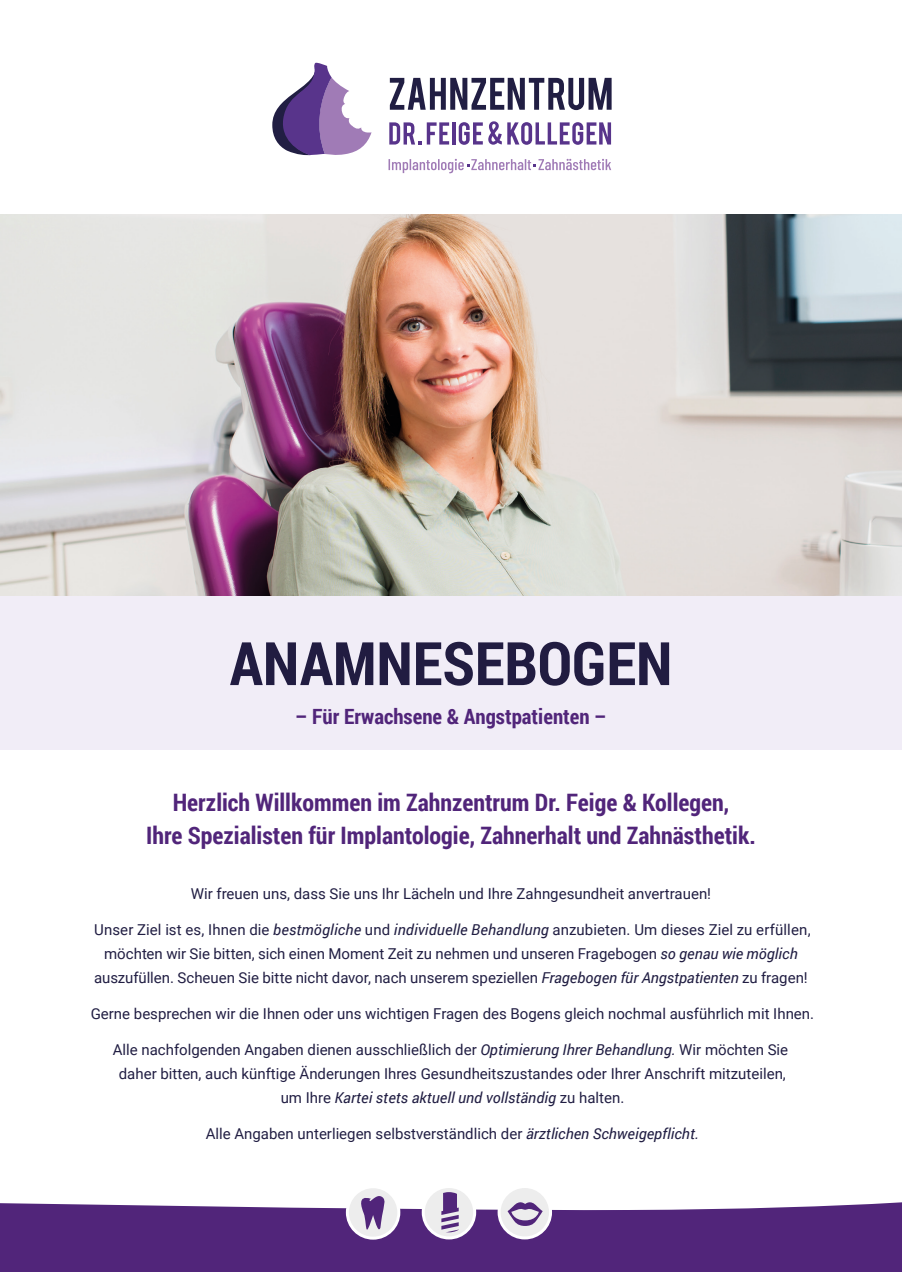
<style>
.page{position:relative;width:902px;height:1272px;background:#fff}
.page>*{position:absolute;margin:0;border:0;box-sizing:border-box;transform-origin:0 0}
.t1{font:700 60px "Roboto Condensed";color:#211c41}
.t2{font:700 24px "Roboto Condensed";color:#51257a}
.t3{font:700 21px "Roboto Condensed";color:#51257a}
.t4{font:15px/24px "Roboto";color:#211e43;text-align:center}
.t5{font:italic 15px "Roboto";color:#211e43}
.s1{font-style:italic}
.s2{font-style:normal}
</style>
<div class="page">
<div style="left:0;top:595px;width:901px;height:154px;background:#f1edf7"></div>
<svg style="left:390px;top:78px;width:221px;height:32px"></svg>
<svg style="left:389px;top:122px;width:60px;height:22px"></svg>
<hr style="left:452px;top:122px;width:3px;height:22px;background:#58348b">
<svg style="left:458px;top:121px;width:153px;height:24px"></svg>
<svg style="left:272px;top:62px;width:99px;height:94px"></svg>
<svg style="left:388px;top:159px;width:223px;height:14px"></svg>
<img style="left:0;top:215px;width:901px;height:380px">
<svg style="left:0;top:1202px;width:901px;height:69px;fill:#51257a"></svg>
<div style="left:499px;top:1186px;width:51px;height:51px;background:#ededed;border-radius:50%"></div>
<div style="left:497px;top:1184px;width:55px;height:55px;border:3px solid #fff;border-radius:50%"></div>
<svg style="left:507px;top:1202px;width:35px;height:23px"></svg>
<div style="left:347px;top:1186px;width:52px;height:52px;background:#ededed;border-radius:50%"></div>
<div style="left:346px;top:1185px;width:54px;height:54px;border:3px solid #fff;border-radius:50%"></div>
<svg style="left:361px;top:1196px;width:24px;height:33px"></svg>
<div style="left:423px;top:1186px;width:51px;height:51px;background:#ededed;border-radius:50%"></div>
<div style="left:421px;top:1184px;width:55px;height:55px;border:3px solid #fff;border-radius:50%"></div>
<svg style="left:441px;top:1192px;width:17px;height:40px"></svg>
<p class="t1" style="left:229px;top:621px;width:444px">ANAMNESEBOGEN</p>
<p class="t3" style="left:295px;top:701px;width:313px">– Für Erwachsene &amp; Angstpatienten –</p>
<p class="t2" style="left:173px;top:785px;width:558px">Herzlich Willkommen im Zahnzentrum Dr. Feige &amp; Kollegen,</p>
<p class="t2" style="left:146px;top:818px;width:611px">Ihre Spezialisten für Implantologie, Zahnerhalt und Zahnästhetik.</p>
<p class="t4" style="left:191px;top:881px;width:522px">Wir freuen uns, dass Sie uns Ihr Lächeln und Ihre Zahngesundheit anvertrauen!</p>
<p class="t4" style="left:94px;top:917px;width:718px">Unser Ziel ist es, Ihnen die <span class="s1">bestmögliche</span> und <span class="s1">individuelle Behandlung</span> anzubieten. Um dieses Ziel zu erfüllen, möchten wir Sie bitten, sich einen Moment Zeit zu nehmen und unseren Fragebogen <span class="s1">so genau wie möglich </span>auszufüllen. Scheuen Sie bitte nicht davor, nach unserem speziellen <span class="s1">Fragebogen für Angstpatienten</span> zu fragen!</p>
<p class="t4" style="left:91px;top:1001px;width:724px">Gerne besprechen wir die Ihnen oder uns wichtigen Fragen des Bogens gleich nochmal ausführlich mit Ihnen.</p>
<p class="t4" style="left:113px;top:1037px;width:677px">Alle nachfolgenden Angaben dienen ausschließlich der <span class="s1">Optimierung Ihrer Behandlung.</span> Wir möchten Sie</p>
<p class="t4" style="left:119px;top:1061px;width:668px">daher bitten, auch künftige Änderungen Ihres Gesundheitszustandes oder Ihrer Anschrift mitzuteilen,</p>
<p class="t5" style="left:281px;top:1087px;width:345px"><span class="s2">um Ihre</span> Kartei stets aktuell und vollständig <span class="s2">zu halten.</span></p>
<p class="t4" style="left:206px;top:1121px;width:494px">Alle Angaben unterliegen selbstverständlich der <span class="s1">ärztlichen Schweigepflicht.</span></p>
</div>
